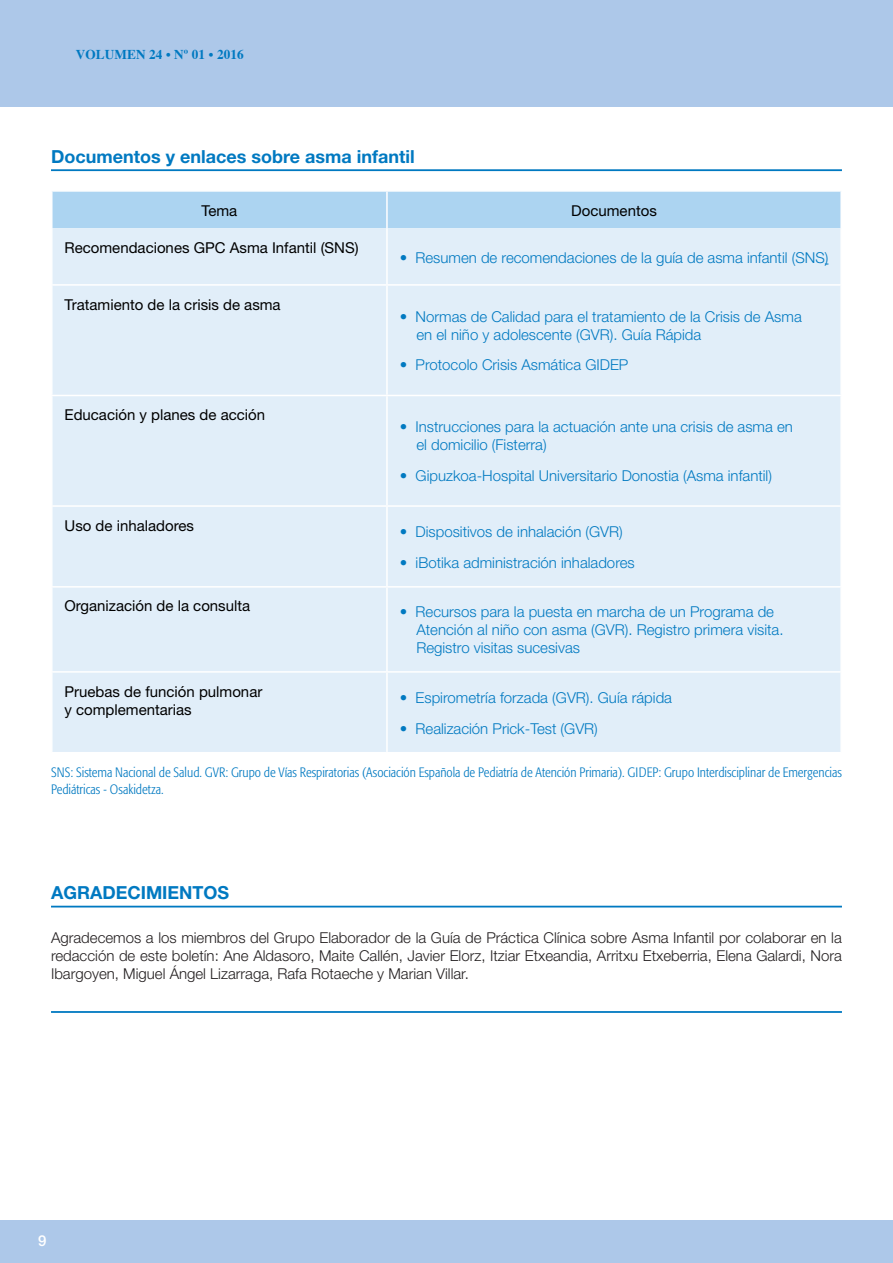
<style>
.page{position:relative;width:893px;height:1263px;background:#fff}
.page>*{position:absolute;margin:0;border:0;box-sizing:border-box;transform-origin:0 0}
.t1{font:700 18px "Helvetica Neue";color:#0079c1}
.t2{font:300 15px/18px "Helvetica Neue";color:#0079c1}
.t3{font:300 15px/18px "Helvetica Neue";color:#231f20;text-align:justify}
.t4{font:15px/18px "Helvetica Neue";color:#000}
.t5{font:500 15px "Helvetica Neue";color:#fff}
.t6{font:300 condensed 13.5px/16.5px "Formata";color:#0079c1}
.t7{font:700 13.5px "Times";letter-spacing:.01em;color:#0079c1}
</style>
<div class="page">
<div style="left:0;top:0;width:893px;height:106px;background:#adc8e9"></div>
<div style="left:0;top:1220px;width:893px;height:43px;background:#adc8e9"></div>
<hr style="left:51px;top:169px;width:791px;height:2px;background:#0079c1">
<hr style="left:51px;top:906px;width:791px;height:1px;background:#0079c1">
<hr style="left:51px;top:1011px;width:791px;height:2px;background:#0079c1">
<div style="left:53px;top:192px;width:787px;height:36px;background:#acd4f1"></div>
<div style="left:53px;top:228px;width:787px;height:524px;background:#e1eef9"></div>
<hr style="left:386px;top:588px;width:2px;height:83px;background:#fff">
<hr style="left:51px;top:671px;width:336px;height:2px;background:#fff">
<hr style="left:387px;top:671px;width:455px;height:2px;background:#fff">
<hr style="left:386px;top:673px;width:2px;height:79px;background:#fff">
<hr style="left:386px;top:192px;width:2px;height:36px;background:#fff">
<hr style="left:386px;top:228px;width:2px;height:56px;background:#fff">
<hr style="left:386px;top:286px;width:2px;height:109px;background:#fff">
<hr style="left:386px;top:396px;width:2px;height:109px;background:#fff">
<hr style="left:386px;top:507px;width:2px;height:79px;background:#fff">
<hr style="left:51px;top:284px;width:336px;height:2px;background:#fff">
<hr style="left:387px;top:284px;width:455px;height:2px;background:#fff">
<hr style="left:51px;top:395px;width:336px;height:1px;background:#fff">
<hr style="left:387px;top:395px;width:455px;height:1px;background:#fff">
<hr style="left:51px;top:505px;width:336px;height:2px;background:#fff">
<hr style="left:387px;top:505px;width:455px;height:2px;background:#fff">
<hr style="left:51px;top:586px;width:336px;height:2px;background:#fff">
<hr style="left:387px;top:586px;width:455px;height:2px;background:#fff">
<p class="t7" style="left:76px;top:42px;width:169px">VOLUMEN 24 • Nº 01 • 2016</p>
<p class="t1" style="left:51px;top:145px;width:365px">Documentos y enlaces sobre asma infantil</p>
<p class="t4" style="left:201px;top:201px;width:37px">Tema</p>
<p class="t4" style="left:571px;top:201px;width:87px">Documentos</p>
<p class="t4" style="left:65px;top:238px;width:296px">Recomendaciones GPC Asma Infantil (SNS)</p>
<p class="t2" style="left:400px;top:248px;width:430px">• Resumen de recomendaciones de la guía de asma infantil (SNS)</p>
<p class="t4" style="left:65px;top:295px;width:218px">Tratamiento de la crisis de asma</p>
<p class="t4" style="left:65px;top:405px;width:202px">Educación y planes de acción</p>
<p class="t4" style="left:65px;top:516px;width:131px">Uso de inhaladores</p>
<p class="t2" style="left:416px;top:307px;width:387px;text-indent:-17px">• Normas de Calidad para el tratamiento de la Crisis de Asma en el niño y adolescente (GVR). Guía Rápida</p>
<p class="t2" style="left:400px;top:356px;width:230px">• Protocolo Crisis Asmática GIDEP</p>
<p class="t2" style="left:416px;top:418px;width:378px;text-indent:-17px">• Instrucciones para la actuación ante una crisis de asma en el domicilio (Fisterra)</p>
<p class="t2" style="left:400px;top:466px;width:374px">• Gipuzkoa-Hospital Universitario Donostia (Asma infantil)</p>
<p class="t2" style="left:400px;top:522px;width:225px">• Dispositivos de inhalación (GVR)</p>
<p class="t2" style="left:400px;top:553px;width:237px">• iBotika administración inhaladores</p>
<p class="t4" style="left:65px;top:597px;width:187px">Organización de la consulta</p>
<p class="t2" style="left:416px;top:603px;width:369px;text-indent:-17px">• Recursos para la puesta en marcha de un Programa de<br>Atención al niño con asma (GVR). Registro primera visita.<br>Registro visitas sucesivas</p>
<p class="t4" style="left:65px;top:682px;width:199px">Pruebas de función pulmonar y complementarias</p>
<p class="t2" style="left:400px;top:688px;width:274px">• Espirometría forzada (GVR). Guía rápida</p>
<p class="t2" style="left:400px;top:719px;width:200px">• Realización Prick-Test (GVR)</p>
<p class="t6" style="left:51px;top:765px;width:792px">SNS: Sistema Nacional de Salud. GVR: Grupo de Vías Respiratorias (Asociación Española de Pediatría de Atención Primaria). GIDEP: Grupo Interdisciplinar de Emergencias<br>Pediátricas - Osakidetza.</p>
<p class="t1" style="left:51px;top:882px;width:180px">AGRADECIMIENTOS</p>
<p class="t3" style="left:51px;top:928px;width:792px">Agradecemos a los miembros del Grupo Elaborador de la Guía de Práctica Clínica sobre Asma Infantil por colaborar en la redacción de este boletín: Ane Aldasoro, Maite Callén, Javier Elorz, Itziar Etxeandia, Arritxu Etxeberria, Elena Galardi, Nora Ibargoyen, Miguel Ángel Lizarraga, Rafa Rotaeche y Marian Villar.</p>
<p class="t5" style="left:38px;top:1231px;width:10px">9</p>
</div>
